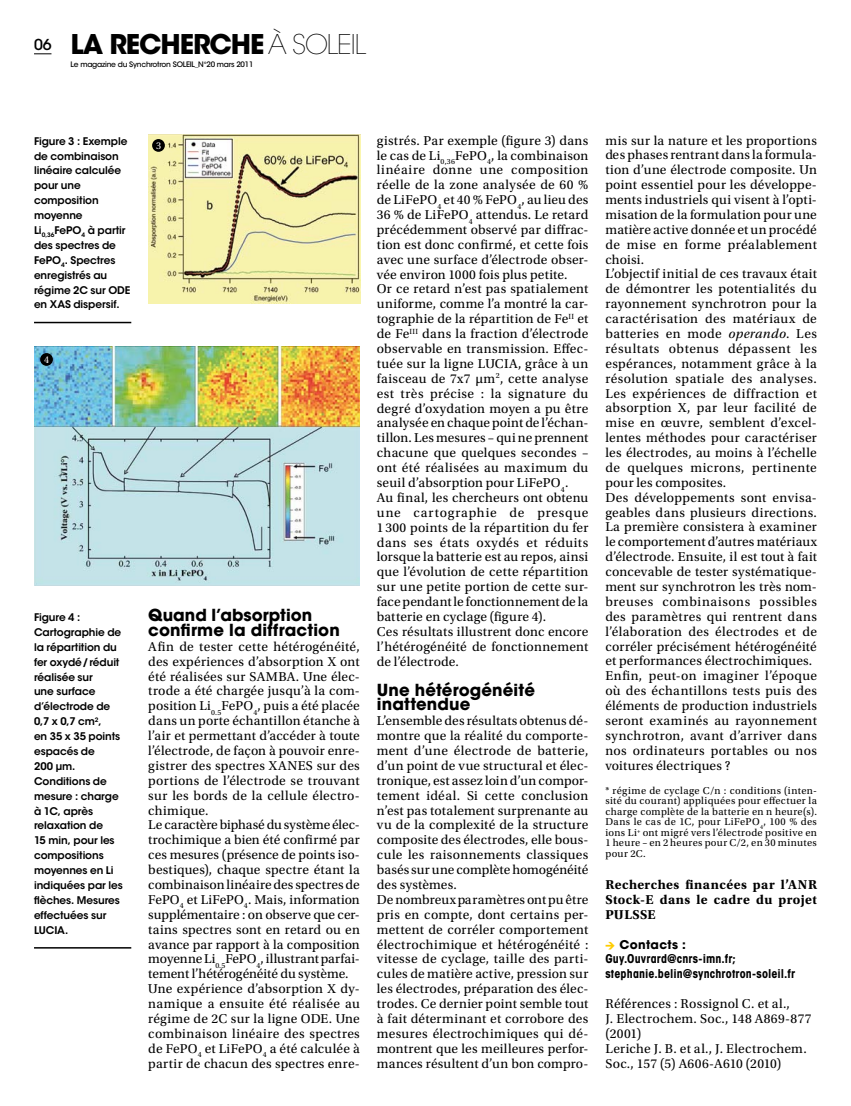
<style>
.page{position:relative;width:851px;height:1106px;background:#fff}
.page>*{position:absolute;margin:0;border:0;box-sizing:border-box;transform-origin:0 0}
.t1{font:700 27px "ITC Avant Garde Std";letter-spacing:-.04em;color:#000}
.t2{font:700 16.5px/14.9px "ITC Avant Garde Std";letter-spacing:.01em;color:#000}
.t3{font:500 15px "ITC Avant Garde Std";color:#000}
.t4{font:13.5px/14.9px "Utopia Std";letter-spacing:.015em;color:#000}
.t5{font:700 13.5px/14.9px "Utopia Std";letter-spacing:.03em;color:#000;text-align:justify}
.t6{font:700 condensed 12px/14.9px "ITC Avant Garde Std";letter-spacing:.015em;color:#000}
.t7{font:600 10.5px/14.9px "ITC Avant Garde Std";letter-spacing:-.01em;color:#000}
.t8{font:10.5px/10.5px "Utopia Std";letter-spacing:.03em;color:#000;text-align:justify}
.t9{font:9.75px "Utopia";color:#fff}
.t10{font:500 7.5px "ITC Avant Garde Std";letter-spacing:-.03em;color:#000}
.s1{font-weight:200}
.s2{font-style:italic}
.s3{font-family:"Mini Pics International";font-weight:400;font-stretch:normal;font-size:9px;color:#fecc00}
.s4{font-stretch:normal}
</style>
<div class="page">
<img style="left:148px;top:134px;width:212px;height:170px">
<svg style="left:34px;top:54px;width:17px;height:1px"></svg>
<img style="left:34px;top:346px;width:325px;height:239px">
<hr style="left:34px;top:322px;width:97px;height:1px;background:#000">
<hr style="left:34px;top:947px;width:97px;height:1px;background:#000">
<div style="left:40px;top:353px;width:13px;height:13px;background:#000;border-radius:50%"></div>
<div style="left:152px;top:139px;width:13px;height:13px;background:#000;border-radius:50%"></div>
<p class="t3" style="left:34px;top:35px;width:19px">06</p>
<h1 class="t1" style="left:71px;top:27px;width:297px">la recherche <span class="s1">à SoLeiL</span></h1>
<p class="t10" style="left:71px;top:59px;width:184px">Le magazine du Synchrotron SoLeiL_N°20 mars 2011</p>
<p class="t7" style="left:34px;top:133px;width:98px">Figure 3 : Exemple de combinaison linéaire calculée pour une composition moyenne<br>Li<sub>0,36</sub>FePO<sub>4</sub> à partir des spectres de<br>FePO<sub>4</sub>. Spectres enregistrés au régime 2C sur ODE en XAS dispersif.</p>
<p class="t9" style="left:44px;top:354px;width:7px">4</p>
<p class="t7" style="left:34px;top:610px;width:90px">Figure 4 :<br>Cartographie de la répartition du fer oxydé / réduit réalisée sur<br>une surface d’électrode de<br>0,7 x 0,7 cm<sup>2</sup>,<br>en 35 x 35 points espacés de<br>200 µm.<br>Conditions de mesure : charge à 1C, après relaxation de<br>15 min, pour les compositions moyennes en Li indiquées par les flèches. Mesures effectuées sur<br>LUCIA.</p>
<p class="t9" style="left:156px;top:140px;width:7px">3</p>
<p class="t2" style="left:148px;top:607px;width:193px">quand l’absorption confirme la diffraction</p>
<p class="t4" style="left:148px;top:639px;width:213px">Afin de tester cette hétérogénéité, des expériences d’absorption X ont été réalisées sur SAMBA. Une élec&shy;trode a été chargée jusqu’à la com&shy;position Li<sub>0.5</sub>FePO<sub>4</sub>, puis a été placée dans un porte échantillon étanche à l’air et permettant d’accéder à toute l’électrode, de façon à pouvoir enre&shy;gistrer des spectres XANES sur des portions de l’électrode se trouvant sur les bords de la cellule électro&shy;chimique.<br>Le caractère biphasé du système élec&shy;trochimique a bien été confirmé par ces mesures (présence de points iso&shy;bestiques), chaque spectre étant la combinaison linéaire des spectres de FePO<sub>4</sub> et LiFePO<sub>4</sub>. Mais, information supplémentaire : on observe que cer&shy;tains spectres sont en retard ou en avance par rapport à la composition moyenne Li<sub>0.5</sub>FePO<sub>4</sub>, illustrant parfai&shy;tement l’hétérogénéité du système.<br>Une expérience d’absorption X dy&shy;namique a ensuite été réalisée au régime de 2C sur la ligne ODE. Une combinaison linéaire des spectres de FePO<sub>4</sub> et LiFePO<sub>4</sub> a été calculée à partir de chacun des spectres enre-</p>
<p class="t4" style="left:377px;top:133px;width:213px">gistrés. Par exemple (figure 3) dans le cas de Li<sub>0,36</sub>FePO<sub>4</sub>, la combinaison linéaire donne une composition réelle de la zone analysée de 60 % de LiFePO<sub>4</sub> et 40 % FePO<sub>4</sub>, au lieu des 36 % de LiFePO<sub>4</sub> attendus. Le retard précédemment observé par diffrac&shy;tion est donc confirmé, et cette fois avec une surface d’électrode obser&shy;vée environ 1000 fois plus petite.<br>Or ce retard n’est pas spatialement uniforme, comme l’a montré la car&shy;tographie de la répartition de Fe<sup>II</sup> et de Fe<sup>III</sup> dans la fraction d’électrode observable en transmission. Effec&shy;tuée sur la ligne LUCIA, grâce à un faisceau de 7x7 µm<sup>2</sup>, cette analyse est très précise : la signature du degré d’oxydation moyen a pu être analysée en chaque point de l’échan&shy;tillon. Les mesures – qui ne prennent chacune que quelques secondes – ont été réalisées au maximum du seuil d’absorption pour LiFePO<sub>4</sub>.<br>Au final, les chercheurs ont obtenu une cartographie de presque 1 300 points de la répartition du fer dans ses états oxydés et réduits lorsque la batterie est au repos, ainsi que l’évolution de cette répartition sur une petite portion de cette sur&shy;face pendant le fonctionnement de la batterie en cyclage (figure 4).<br>Ces résultats illustrent donc encore l’hétérogénéité de fonctionnement de l’électrode.</p>
<p class="t2" style="left:377px;top:682px;width:160px">une hétérogénéité inattendue</p>
<p class="t4" style="left:377px;top:713px;width:213px">L’ensemble des résultats obtenus dé&shy;montre que la réalité du comporte&shy;ment d’une électrode de batterie, d’un point de vue structural et élec&shy;tronique, est assez loin d’un compor&shy;tement idéal. Si cette conclusion n’est pas totalement surprenante au vu de la complexité de la structure composite des électrodes, elle bous&shy;cule les raisonnements classiques basés sur une complète homogénéité des systèmes.<br>De nombreux paramètres ont pu être pris en compte, dont certains per&shy;mettent de corréler comportement électrochimique et hétérogénéité : vitesse de cyclage, taille des parti&shy;cules de matière active, pression sur les électrodes, préparation des élec&shy;trodes. Ce dernier point semble tout à fait déterminant et corrobore des mesures électrochimiques qui dé&shy;montrent que les meilleures perfor&shy;mances résultent d’un bon compro-</p>
<p class="t4" style="left:605px;top:133px;width:213px">mis sur la nature et les proportions des phases rentrant dans la formula&shy;tion d’une électrode composite. Un point essentiel pour les développe&shy;ments industriels qui visent à l’opti&shy;misation de la formulation pour une matière active donnée et un procédé de mise en forme préalablement choisi.<br>L’objectif initial de ces travaux était de démontrer les potentialités du rayonnement synchrotron pour la caractérisation des matériaux de batteries en mode <span class="s2">operando</span>. Les résultats obtenus dépassent les espérances, notamment grâce à la résolution spatiale des analyses.<br>Les expériences de diffraction et absorption X, par leur facilité de mise en œuvre, semblent d’excel&shy;lentes méthodes pour caractériser les électrodes, au moins à l’échelle de quelques microns, pertinente pour les composites.<br>Des développements sont envisa&shy;geables dans plusieurs directions.<br>La première consistera à examiner le comportement d’autres matériaux d’électrode. Ensuite, il est tout à fait concevable de tester systématique&shy;ment sur synchrotron les très nom&shy;breuses combinaisons possibles des paramètres qui rentrent dans l’élaboration des électrodes et de corréler précisément hétérogénéité et performances électrochimiques.<br>Enfin, peut-on imaginer l’époque où des échantillons tests puis des éléments de production industriels seront examinés au rayonnement synchrotron, avant d’arriver dans nos ordinateurs portables ou nos voitures électriques ?</p>
<p class="t8" style="left:605px;top:785px;width:213px">* régime de cyclage C/n : conditions (inten&shy;sité du courant) appliquées pour effectuer la charge complète de la batterie en n heure(s).<br>Dans le cas de 1C, pour LiFePO<sub>4</sub>, 100 % des ions Li<sup>+</sup> ont migré vers l’électrode positive en 1 heure – en 2 heures pour C/2, en 30 minutes pour 2C.</p>
<p class="t5" style="left:605px;top:877px;width:213px">Recherches financées par l’ANR Stock-E dans le cadre du projet PULSSE</p>
<p class="t6" style="left:605px;top:936px;width:191px"><span class="s3">E</span> <span class="s4">contacts :<br></span>Guy.Ouvrard@cnrs-imn.fr; stephanie.belin@synchrotron-soleil.fr</p>
<p class="t4" style="left:605px;top:996px;width:207px">Références : Rossignol C. et al.,<br>J. Electrochem. Soc., 148 A869-877 (2001)<br>Leriche J. B. et al., J. Electrochem.<br>Soc., 157 (5) A606-A610 (2010)</p>
</div>
